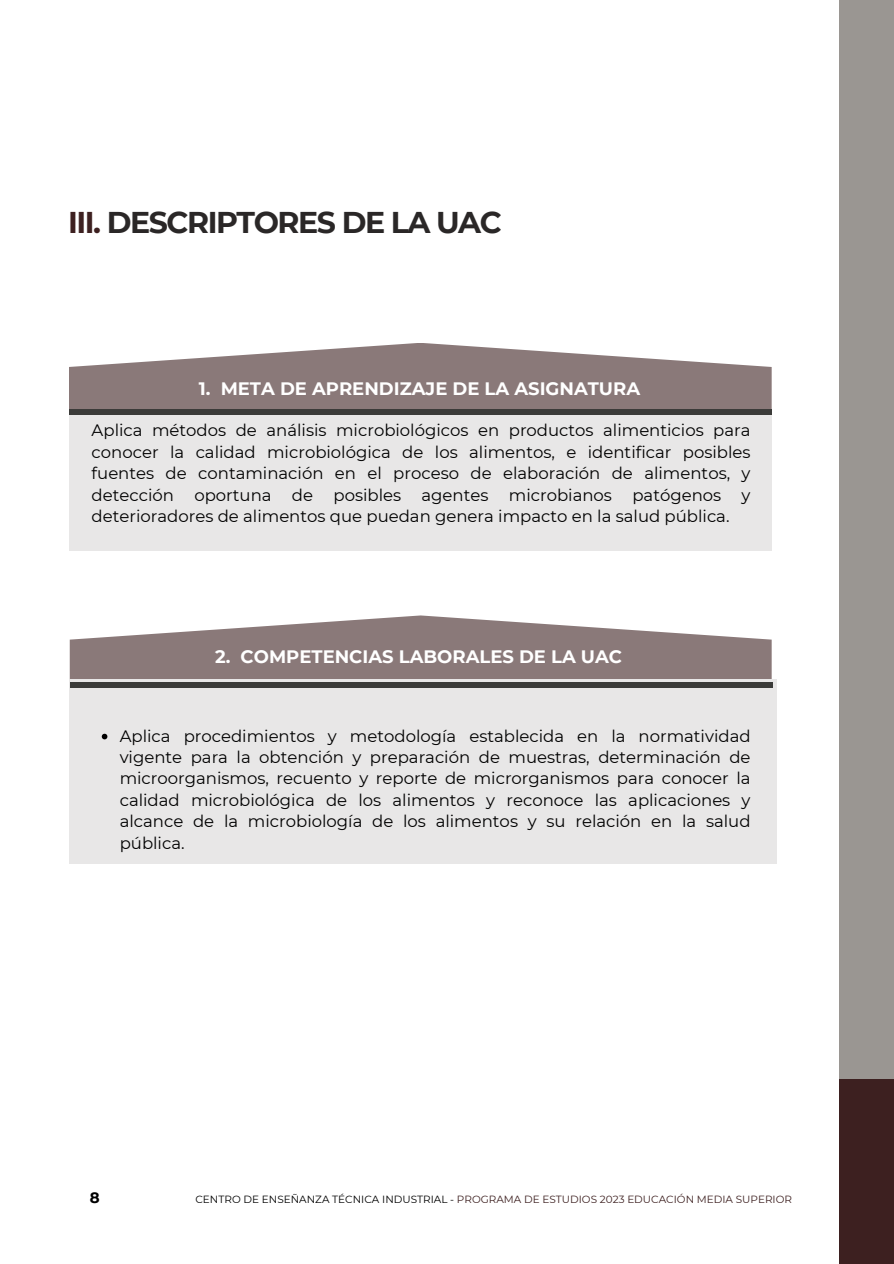
<style>
.page{position:relative;width:894px;height:1264px;background:#fff}
.page>*{position:absolute;margin:0;border:0;box-sizing:border-box;transform-origin:0 0}
.t1{font:700 30px "Montserrat";letter-spacing:-.05em;color:#2a2727}
.t2{font:700 18px "Montserrat";color:#fff}
.t3{font:16.5px/21.3px "Montserrat";color:#000;text-align:justify}
.t4{font:700 15px "Montserrat";color:#000}
.t5{font:10.5px "Montserrat";color:#3d2020}
.s1{color:#3d2020}
.s2{color:#000}
</style>
<div class="page">
<svg style="left:69px;top:343px;width:702px;height:66px;fill:#8a7979"></svg>
<svg style="left:70px;top:615px;width:701px;height:63px;fill:#8a7979"></svg>
<div style="left:69px;top:409px;width:702px;height:141px;background:#e8e7e7"></div>
<div style="left:70px;top:678px;width:706px;height:185px;background:#e8e7e7"></div>
<div style="left:69px;top:409px;width:702px;height:5px;background:#3b3b39"></div>
<div style="left:70px;top:681px;width:702px;height:6px;background:#3b3b39"></div>
<svg style="left:102px;top:733px;width:5px;height:6px"></svg>
<div style="left:838px;top:0;width:55px;height:1078px;background:#9a9692"></div>
<div style="left:838px;top:1078px;width:55px;height:185px;background:#3d2020"></div>
<h1 class="t1" style="left:68px;top:204px;width:435px"><span class="s1">III.</span> DESCRIPTORES DE LA UAC</h1>
<h2 class="t2" style="left:199px;top:377px;width:443px">1. META DE APRENDIZAJE DE LA ASIGNATURA</h2>
<h2 class="t3" style="left:92px;top:420px;width:660px">Aplica métodos de análisis microbiológicos en productos alimenticios para conocer la calidad microbiológica de los alimentos, e identificar posibles fuentes de contaminación en el proceso de elaboración de alimentos, y detección oportuna de posibles agentes microbianos patógenos y deterioradores de alimentos que puedan genera impacto en la salud pública.</h2>
<p class="t2" style="left:215px;top:646px;width:408px">2. COMPETENCIAS LABORALES DE LA UAC</p>
<h3 class="t3" style="left:120px;top:725px;width:632px">Aplica procedimientos y metodología establecida en la normatividad vigente para la obtención y preparación de muestras, determinación de microorganismos, recuento y reporte de microrganismos para conocer la calidad microbiológica de los alimentos y reconoce las aplicaciones y alcance de la microbiología de los alimentos y su relación en la salud pública.</h3>
<p class="t4" style="left:90px;top:1187px;width:11px">8</p>
<p class="t5" style="left:195px;top:1193px;width:598px"><span class="s2">CENTRO DE ENSEÑANZA TÉCNICA INDUSTRIAL -</span> PROGRAMA DE ESTUDIOS 2023 EDUCACIÓN MEDIA SUPERIOR</p>
</div>
